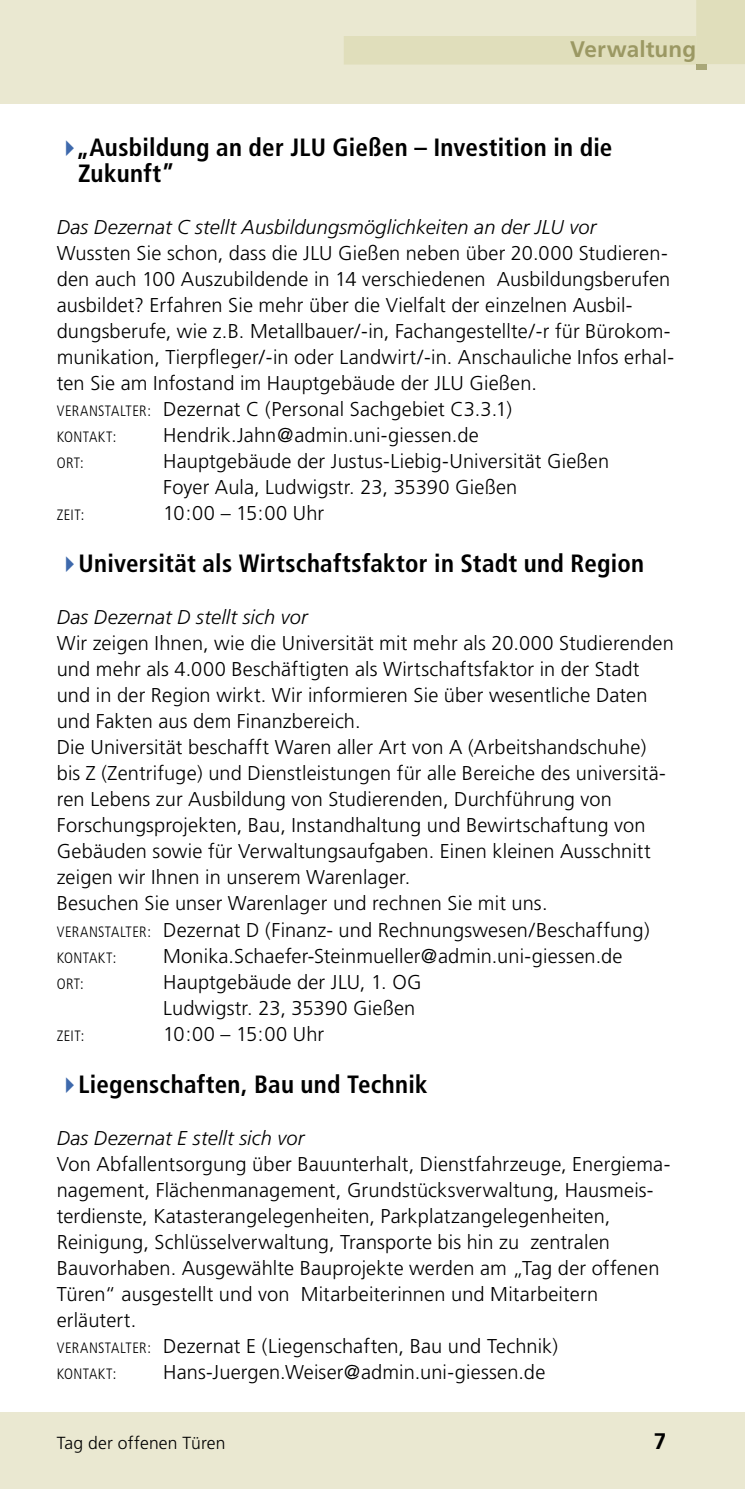
<style>
.page{position:relative;width:745px;height:1489px;background:#fff}
.page>*{position:absolute;margin:0;border:0;box-sizing:border-box;transform-origin:0 0}
.t1{font:700 condensed 25px/26px "Frutiger";letter-spacing:.01em;color:#000}
.t2{font:700 22.5px "Frutiger";letter-spacing:.005em;color:#9b9863}
.t3{font:700 22.5px "Frutiger";color:#000}
.t4{font:300 20px/26px "Frutiger";letter-spacing:.01em;color:#000}
.t5{font:italic 300 20px "Frutiger";letter-spacing:.005em;color:#000}
.t6{font:300 17.5px "Frutiger";letter-spacing:.01em;color:#000}
.t7{font:300 condensed 15px "Frutiger";letter-spacing:.025em;color:#000}
.s1{color:#3e69ac}
.s2{font-stretch:condensed;font-size:15px}
</style>
<div class="page">
<div style="left:0;top:1412px;width:744px;height:76px;background:#eae8d1"></div>
<div style="left:0;top:0;width:744px;height:104px;background:#eae8d1"></div>
<div style="left:695px;top:64px;width:11px;height:5px;background:#a9a778"></div>
<svg style="left:344px;top:0;width:400px;height:65px"></svg>
<div style="left:570px;top:40px;width:124px;height:22px;background:#e0debb"></div>
<p class="t2" style="left:569px;top:36px;width:128px">Verwaltung</p>
<p class="t1" style="left:78px;top:134px;width:535px;text-indent:-21px"><span class="s1">✔</span>„Ausbildung an der JLU Gießen – Investition in die<br>Zukunft”</p>
<p class="t5" style="left:57px;top:216px;width:540px">Das Dezernat C stellt Ausbildungsmöglichkeiten an der JLU vor</p>
<p class="t4" style="left:57px;top:240px;width:618px">Wussten Sie schon, dass die JLU Gießen neben über 20.000 Studieren&shy;den auch 100 Auszubildende in 14 verschiedenen Ausbildungsberufen ausbildet? Erfahren Sie mehr über die Vielfalt der einzelnen Ausbil&shy;dungsberufe, wie z.B. Metallbauer/-in, Fachangestellte/-r für Bürokom&shy;munikation, Tierpfleger/-in oder Landwirt/-in. Anschauliche Infos erhal&shy;ten Sie am Infostand im Hauptgebäude der JLU Gießen.<br><span class="s2">VERANSTALTER:</span> Dezernat C (Personal Sachgebiet C3.3.1)</p>
<p class="t7" style="left:57px;top:428px;width:61px">KONTAKT:</p>
<p class="t4" style="left:163px;top:422px;width:317px">Hendrik.Jahn@admin.uni-giessen.de</p>
<p class="t7" style="left:57px;top:454px;width:29px">ORT:</p>
<p class="t4" style="left:163px;top:448px;width:447px">Hauptgebäude der Justus-Liebig-Universität Gießen<br>Foyer Aula, Ludwigstr. 23, 35390 Gießen</p>
<p class="t7" style="left:57px;top:506px;width:29px">ZEIT:</p>
<p class="t4" style="left:163px;top:500px;width:162px">10:00 – 15:00 Uhr</p>
<p class="t1" style="left:57px;top:550px;width:588px"><span class="s1">✔</span>Universität als Wirtschaftsfaktor in Stadt und Region</p>
<p class="t5" style="left:57px;top:606px;width:252px">Das Dezernat D stellt sich vor</p>
<p class="t4" style="left:57px;top:630px;width:618px">Wir zeigen Ihnen, wie die Universität mit mehr als 20.000 Studierenden und mehr als 4.000 Beschäftigten als Wirtschaftsfaktor in der Stadt und in der Region wirkt. Wir informieren Sie über wesentliche Daten und Fakten aus dem Finanzbereich.<br>Die Universität beschafft Waren aller Art von A (Arbeitshandschuhe) bis Z (Zentrifuge) und Dienstleistungen für alle Bereiche des universitä&shy;ren Lebens zur Ausbildung von Studierenden, Durchführung von Forschungsprojekten, Bau, Instandhaltung und Bewirtschaftung von Gebäuden sowie für Verwaltungsaufgaben. Einen kleinen Ausschnitt zeigen wir Ihnen in unserem Warenlager.<br>Besuchen Sie unser Warenlager und rechnen Sie mit uns.<br><span class="s2">VERANSTALTER:</span> Dezernat D (Finanz- und Rechnungswesen/Beschaffung)</p>
<p class="t7" style="left:57px;top:948px;width:61px">KONTAKT:</p>
<p class="t4" style="left:163px;top:942px;width:460px">Monika.Schaefer-Steinmueller@admin.uni-giessen.de</p>
<p class="t7" style="left:57px;top:974px;width:29px">ORT:</p>
<p class="t4" style="left:163px;top:968px;width:260px">Hauptgebäude der JLU, 1. OG<br>Ludwigstr. 23, 35390 Gießen</p>
<p class="t7" style="left:57px;top:1026px;width:29px">ZEIT:</p>
<p class="t4" style="left:163px;top:1020px;width:162px">10:00 – 15:00 Uhr</p>
<p class="t1" style="left:57px;top:1070px;width:372px"><span class="s1">✔</span>Liegenschaften, Bau und Technik</p>
<p class="t5" style="left:57px;top:1126px;width:249px">Das Dezernat E stellt sich vor</p>
<p class="t4" style="left:57px;top:1150px;width:614px">Von Abfallentsorgung über Bauunterhalt, Dienstfahrzeuge, Energiema&shy;nagement, Flächenmanagement, Grundstücksverwaltung, Hausmeis&shy;terdienste, Katasterangelegenheiten, Parkplatzangelegenheiten, Reinigung, Schlüsselverwaltung, Transporte bis hin zu zentralen Bauvorhaben. Ausgewählte Bauprojekte werden am „Tag der offenen Türen“ ausgestellt und von Mitarbeiterinnen und Mitarbeitern erläutert.<br><span class="s2">VERANSTALTER:</span> Dezernat E (Liegenschaften, Bau und Technik)</p>
<p class="t7" style="left:57px;top:1364px;width:61px">KONTAKT:</p>
<p class="t4" style="left:163px;top:1358px;width:383px">Hans-Juergen.Weiser@admin.uni-giessen.de</p>
<p class="t6" style="left:57px;top:1433px;width:170px">Tag der offenen Türen</p>
<p class="t3" style="left:653px;top:1427px;width:14px">7</p>
</div>
